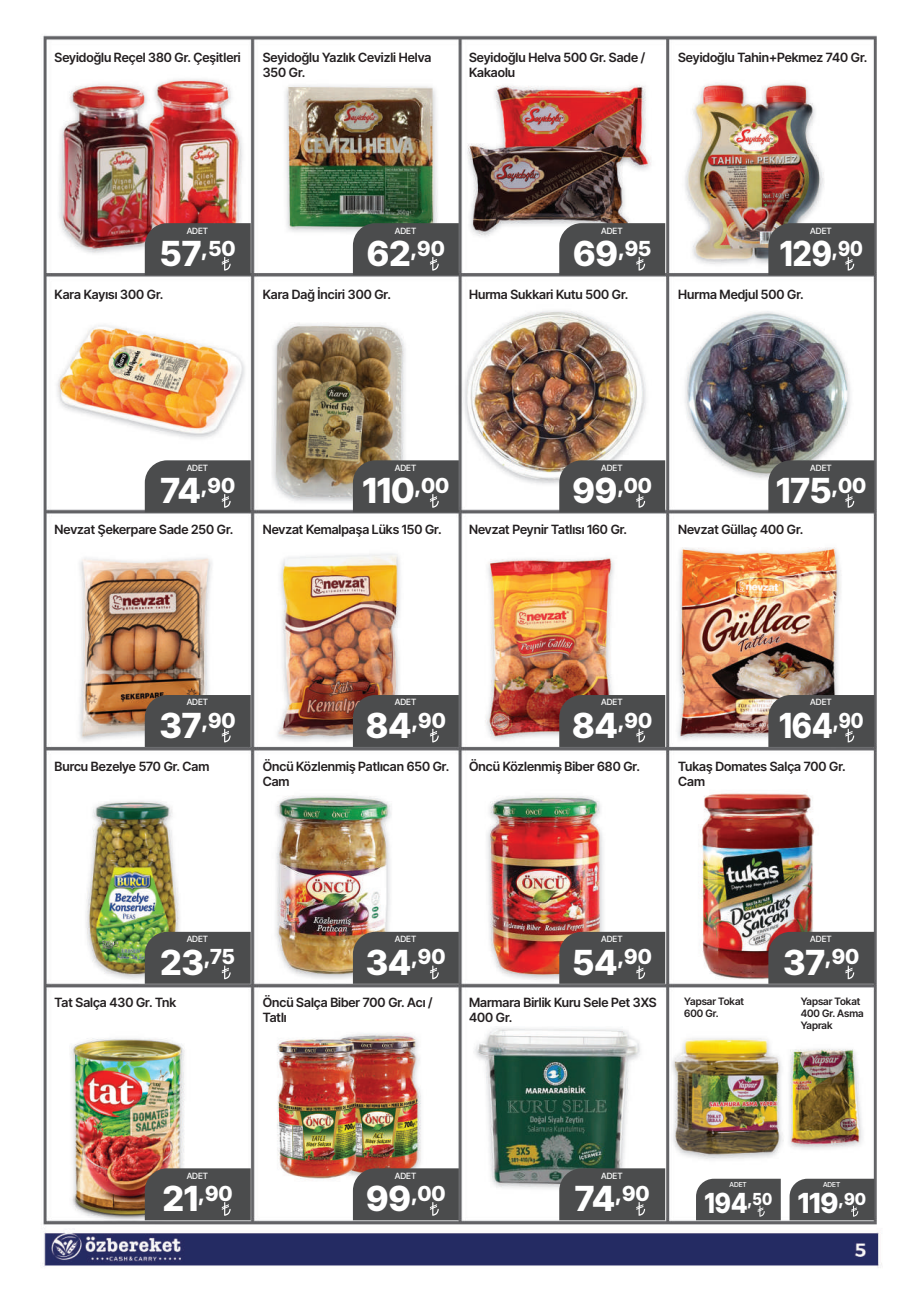
<style>
.page{position:relative;width:919px;height:1289px;background:#fff}
.page>*{position:absolute;margin:0;border:0;box-sizing:border-box;transform-origin:0 0}
.t1{font:34.5px "Inter Tight";color:#fff;scale:.9 1}
.t2{font:34.5px "Inter Tight";color:#fff}
.t3{font:27.6px "Inter Tight";color:#fff}
.t4{font:27.6px "Inter Tight";color:#fff;scale:.9 1}
.t5{font:20.7px "Inter Tight";color:#fff}
.t6{font:12.75px/15.3px "Inter Tight";color:#231f20}
.t7{font:10.2px/12.3px "Inter Tight";color:#231f20}
.t8{font:8.55px "Inter Tight";color:#fff}
.t9{font:6.9px "Inter Tight";color:#fff}
.s1{font-size:34.5px}
</style>
<div class="page">
<img style="left:42px;top:35px;width:840px;height:1233px">
<div style="left:145px;top:223px;width:106px;height:52px;background:#4b4c4d"></div>
<div style="left:353px;top:223px;width:106px;height:52px;background:#4b4c4d"></div>
<div style="left:559px;top:223px;width:106px;height:52px;background:#4b4c4d"></div>
<div style="left:768px;top:223px;width:106px;height:52px;background:#4b4c4d"></div>
<div style="left:145px;top:460px;width:106px;height:52px;background:#4b4c4d"></div>
<div style="left:353px;top:460px;width:106px;height:52px;background:#4b4c4d"></div>
<div style="left:559px;top:460px;width:106px;height:52px;background:#4b4c4d"></div>
<div style="left:768px;top:460px;width:106px;height:52px;background:#4b4c4d"></div>
<div style="left:145px;top:695px;width:106px;height:52px;background:#4b4c4d"></div>
<div style="left:353px;top:695px;width:106px;height:52px;background:#4b4c4d"></div>
<div style="left:559px;top:695px;width:106px;height:52px;background:#4b4c4d"></div>
<div style="left:768px;top:695px;width:106px;height:52px;background:#4b4c4d"></div>
<div style="left:145px;top:931px;width:106px;height:52px;background:#4b4c4d"></div>
<div style="left:353px;top:931px;width:106px;height:52px;background:#4b4c4d"></div>
<div style="left:559px;top:931px;width:106px;height:52px;background:#4b4c4d"></div>
<div style="left:768px;top:931px;width:106px;height:52px;background:#4b4c4d"></div>
<div style="left:145px;top:1168px;width:106px;height:52px;background:#4b4c4d"></div>
<div style="left:353px;top:1168px;width:106px;height:52px;background:#4b4c4d"></div>
<div style="left:559px;top:1168px;width:106px;height:52px;background:#4b4c4d"></div>
<div style="left:789px;top:1178px;width:85px;height:42px;background:#4b4c4d"></div>
<div style="left:696px;top:1178px;width:84px;height:42px;background:#4b4c4d"></div>
<p class="t6" style="left:55px;top:51px;width:188px">Seyidoğlu Reçel 380 Gr. Çeşitleri</p>
<p class="t6" style="left:263px;top:51px;width:170px">Seyidoğlu Yazlık Cevizli Helva<br>350 Gr.</p>
<p class="t6" style="left:469px;top:51px;width:177px">Seyidoğlu Helva 500 Gr. Sade /<br>Kakaolu</p>
<p class="t6" style="left:678px;top:51px;width:191px">Seyidoğlu Tahin+Pekmez 740 Gr.</p>
<p class="t8" style="left:187px;top:227px;width:23px">ADET</p>
<h3 class="t5" style="left:160px;top:240px;width:77px"><span class="s1">57</span>,50</h3>
<p class="t6" style="left:55px;top:288px;width:110px">Kara Kayısı 300 Gr.</p>
<p class="t8" style="left:395px;top:227px;width:23px">ADET</p>
<h3 class="t5" style="left:367px;top:240px;width:79px"><span class="s1">62</span>,90</h3>
<p class="t6" style="left:263px;top:288px;width:130px">Kara Dağ İnciri 300 Gr.</p>
<p class="t8" style="left:601px;top:227px;width:23px">ADET</p>
<h3 class="t5" style="left:573px;top:240px;width:80px"><span class="s1">69</span>,95</h3>
<p class="t6" style="left:469px;top:288px;width:161px">Hurma Sukkari Kutu 500 Gr.</p>
<p class="t8" style="left:810px;top:227px;width:23px">ADET</p>
<h1 class="t1" style="left:779px;top:241px;width:94px">129<sup>,90</sup></h1>
<p class="t6" style="left:678px;top:288px;width:127px">Hurma Medjul 500 Gr.</p>
<p class="t8" style="left:187px;top:464px;width:23px">ADET</p>
<h3 class="t5" style="left:160px;top:478px;width:76px"><span class="s1">74</span>,90</h3>
<p class="t6" style="left:55px;top:523px;width:180px">Nevzat Şekerpare Sade 250 Gr.</p>
<p class="t8" style="left:395px;top:464px;width:23px">ADET</p>
<h1 class="t2" style="left:362px;top:478px;width:88px">110<sup>,00</sup></h1>
<p class="t6" style="left:263px;top:523px;width:180px">Nevzat Kemalpaşa Lüks 150 Gr.</p>
<p class="t8" style="left:601px;top:464px;width:23px">ADET</p>
<h3 class="t5" style="left:572px;top:478px;width:81px"><span class="s1">99</span>,00</h3>
<p class="t6" style="left:469px;top:523px;width:160px">Nevzat Peynir Tatlısı 160 Gr.</p>
<p class="t8" style="left:810px;top:464px;width:23px">ADET</p>
<h1 class="t2" style="left:776px;top:478px;width:91px">175<sup>,00</sup></h1>
<p class="t6" style="left:678px;top:523px;width:127px">Nevzat Güllaç 400 Gr.</p>
<p class="t8" style="left:187px;top:699px;width:23px">ADET</p>
<h3 class="t5" style="left:160px;top:712px;width:77px"><span class="s1">37</span>,90</h3>
<p class="t6" style="left:55px;top:759px;width:156px">Burcu Bezelye 570 Gr. Cam</p>
<p class="t8" style="left:395px;top:699px;width:23px">ADET</p>
<h3 class="t5" style="left:366px;top:712px;width:81px"><span class="s1">84</span>,90</h3>
<p class="t6" style="left:263px;top:759px;width:188px">Öncü Közlenmiş Patlıcan 650 Gr.<br>Cam</p>
<p class="t8" style="left:601px;top:699px;width:23px">ADET</p>
<h3 class="t5" style="left:572px;top:712px;width:81px"><span class="s1">84</span>,90</h3>
<p class="t6" style="left:469px;top:759px;width:172px">Öncü Közlenmiş Biber 680 Gr.</p>
<p class="t8" style="left:810px;top:699px;width:23px">ADET</p>
<h1 class="t1" style="left:779px;top:712px;width:96px">164<sup>,90</sup></h1>
<p class="t6" style="left:678px;top:759px;width:169px">Tukaş Domates Salça 700 Gr.<br>Cam</p>
<p class="t8" style="left:187px;top:936px;width:23px">ADET</p>
<h3 class="t5" style="left:161px;top:949px;width:76px"><span class="s1">23</span>,75</h3>
<p class="t6" style="left:55px;top:996px;width:123px">Tat Salça 430 Gr. Tnk</p>
<p class="t8" style="left:395px;top:936px;width:23px">ADET</p>
<h3 class="t5" style="left:366px;top:949px;width:81px"><span class="s1">34</span>,90</h3>
<p class="t6" style="left:263px;top:996px;width:171px">Öncü Salça Biber 700 Gr. Acı /<br>Tatlı</p>
<p class="t8" style="left:601px;top:936px;width:23px">ADET</p>
<h3 class="t5" style="left:572px;top:949px;width:81px"><span class="s1">54</span>,90</h3>
<p class="t6" style="left:469px;top:996px;width:189px">Marmara Birlik Kuru Sele Pet 3XS<br>400 Gr.</p>
<p class="t7" style="left:684px;top:995px;width:61px">Yapsar Tokat<br>600 Gr.</p>
<p class="t8" style="left:810px;top:936px;width:23px">ADET</p>
<h3 class="t5" style="left:783px;top:949px;width:77px"><span class="s1">37</span>,90</h3>
<p class="t7" style="left:800px;top:995px;width:64px">Yapsar Tokat<br>400 Gr. Asma<br>Yaprak</p>
<p class="t8" style="left:187px;top:1172px;width:23px">ADET</p>
<h3 class="t5" style="left:163px;top:1185px;width:71px"><span class="s1">21</span>,90</h3>
<p class="t8" style="left:395px;top:1172px;width:23px">ADET</p>
<h3 class="t5" style="left:366px;top:1185px;width:81px"><span class="s1">99</span>,00</h3>
<p class="t8" style="left:601px;top:1172px;width:23px">ADET</p>
<h3 class="t5" style="left:575px;top:1185px;width:76px"><span class="s1">74</span>,90</h3>
<p class="t9" style="left:729px;top:1181px;width:19px">ADET</p>
<h2 class="t4" style="left:704px;top:1192px;width:77px">194<sup>,50</sup></h2>
<p class="t9" style="left:823px;top:1181px;width:19px">ADET</p>
<h2 class="t3" style="left:797px;top:1192px;width:70px">119<sup>,90</sup></h2>
</div>
